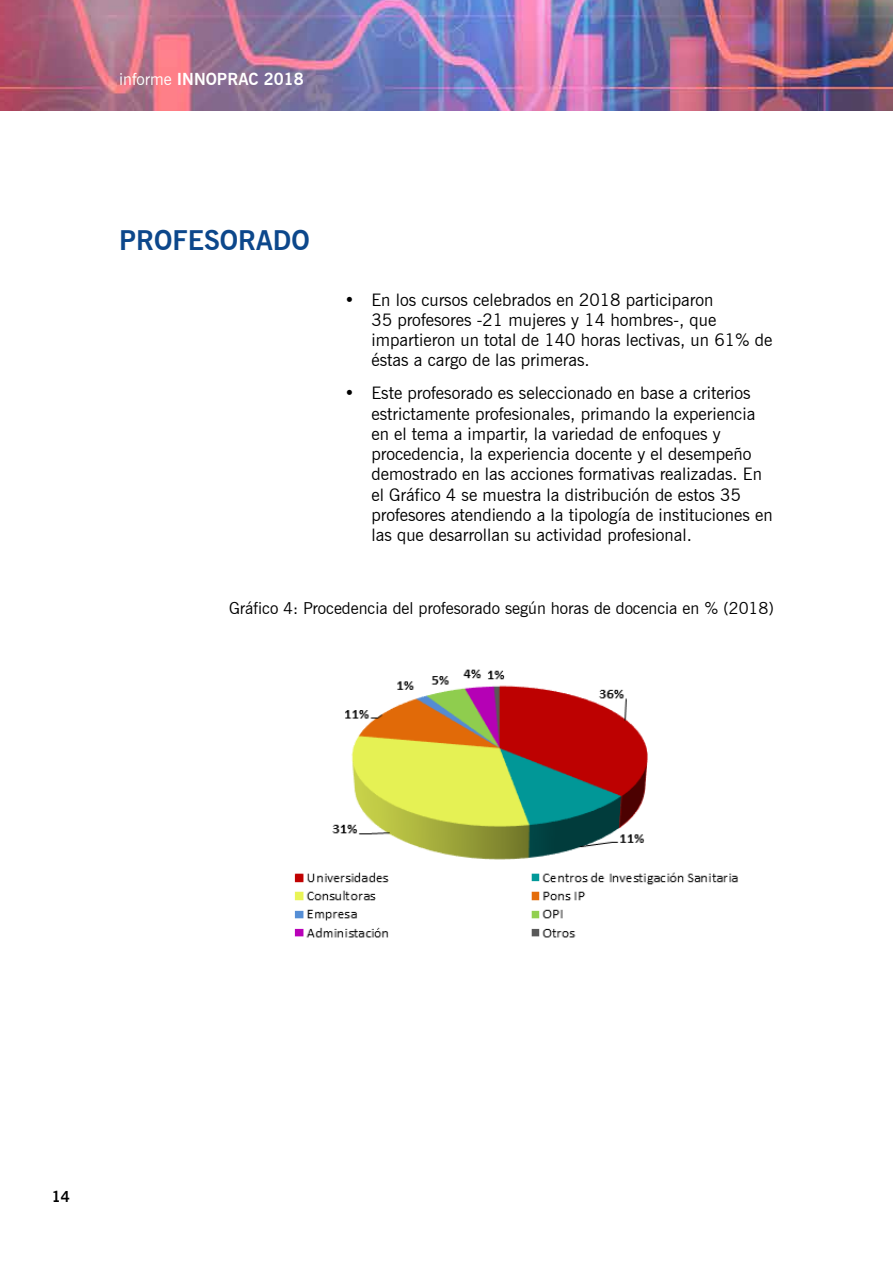
<style>
.page{position:relative;width:893px;height:1263px;background:#fff}
.page>*{position:absolute;margin:0;border:0;box-sizing:border-box;transform-origin:0 0}
.t1{font:700 27px "News Gothic BT";color:#0c478b}
.t2{font:17.25px/20.2px "News Gothic BT";color:#000}
.t3{font:16.5px "News Gothic BT";color:#000}
.t4{font:700 16.5px "News Gothic BT";color:#fff}
.t5{font:700 15px "News Gothic BT";color:#000}
.s1{font-weight:400}
</style>
<div class="page">
<img style="left:0;top:0;width:893px;height:111px">
<img style="left:294px;top:669px;width:444px;height:269px">
<p class="t4" style="left:119px;top:69px;width:186px"><span class="s1">informe</span> INNOPRAC 2018</p>
<h1 class="t1" style="left:119px;top:224px;width:192px">PROFESORADO</h1>
<p class="t2" style="left:371px;top:289px;width:403px;text-indent:-27px">• En los cursos celebrados en 2018 participaron<br>35 profesores -21 mujeres y 14 hombres-, que impartieron un total de 140 horas lectivas, un 61% de éstas a cargo de las primeras.</p>
<p class="t2" style="left:371px;top:383px;width:403px;text-indent:-27px">• Este profesorado es seleccionado en base a criterios estrictamente profesionales, primando la experiencia en el tema a impartir, la variedad de enfoques y procedencia, la experiencia docente y el desempeño demostrado en las acciones formativas realizadas. En el Gráfico 4 se muestra la distribución de estos 35 profesores atendiendo a la tipología de instituciones en las que desarrollan su actividad profesional.</p>
<p class="t3" style="left:229px;top:598px;width:546px">Gráfico 4: Procedencia del profesorado según horas de docencia en % (2018)</p>
<p class="t5" style="left:52px;top:1188px;width:20px">14</p>
</div>
